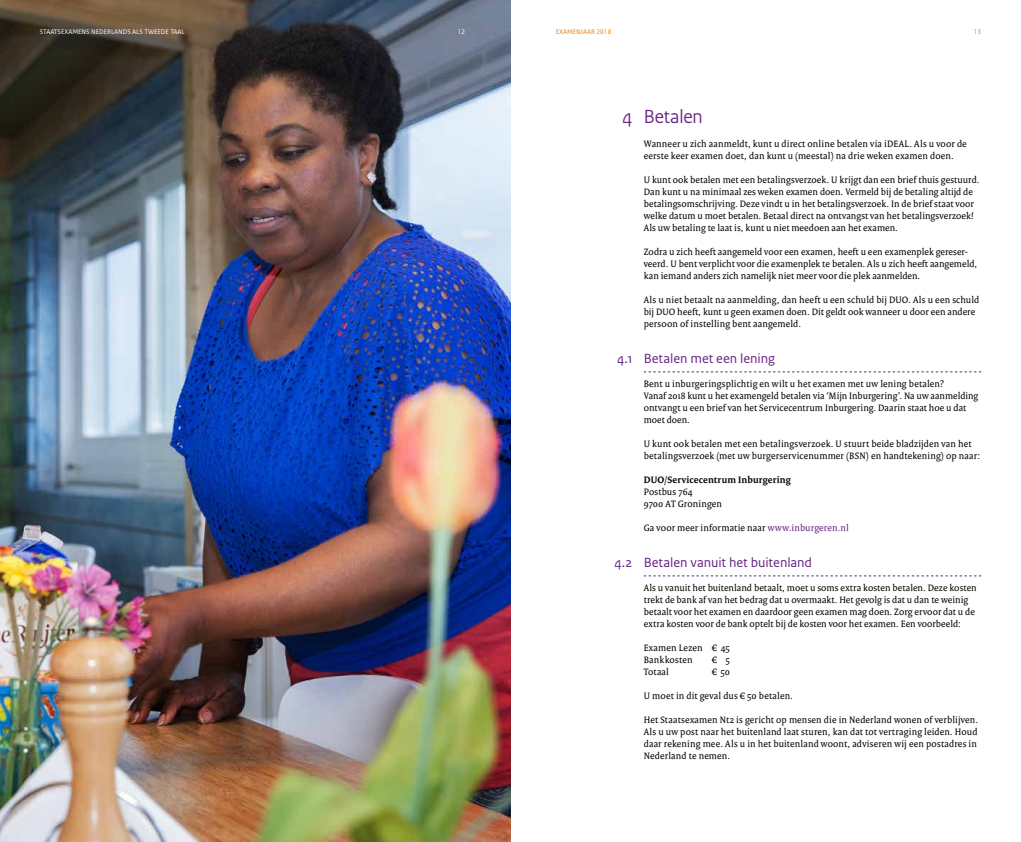
<style>
.page{position:relative;width:1021px;height:842px;background:#fff}
.page>*{position:absolute;margin:0;border:0;box-sizing:border-box;transform-origin:0 0}
.t1{font:20px "Rijksoverheid Sans Heading";letter-spacing:-.005em;color:#662383}
.t2{font:14px "Rijksoverheid Sans Text";letter-spacing:-.005em;color:#662383}
.t3{font:10px/12px "Rijksoverheid Serif";letter-spacing:.01em;color:#000}
.t4{font:700 10px "Rijksoverheid Serif";letter-spacing:.015em;color:#000}
.t5{font:7px "Rijksoverheid Sans Text";color:#fff}
.t6{font:7px "Rijksoverheid Sans Text";color:#f08100}
.s1{color:#662383}
</style>
<div class="page">
<img style="left:0;top:0;width:510px;height:842px">
<svg style="left:643px;top:372px;width:338px;height:1px"></svg>
<svg style="left:643px;top:576px;width:338px;height:1px"></svg>
<p class="t5" style="left:40px;top:28px;width:146px">STAATSEXAMENS NEDERLANDS ALS TWEEDE TAAL</p>
<p class="t5" style="left:457px;top:28px;width:9px">12</p>
<p class="t6" style="left:556px;top:28px;width:57px">EXAMENJAAR 2018</p>
<p class="t6" style="left:973px;top:28px;width:9px">13</p>
<h1 class="t1" style="left:622px;top:105px;width:82px">4 Betalen</h1>
<p class="t3" style="left:643px;top:138px;width:324px">Wanneer u zich aanmeldt, kunt u direct online betalen via iDEAL. Als u voor de eerste keer examen doet, dan kunt u (meestal) na drie weken examen doen.</p>
<p class="t3" style="left:643px;top:174px;width:337px">U kunt ook betalen met een betalingsverzoek. U krijgt dan een brief thuis gestuurd.<br>Dan kunt u na minimaal zes weken examen doen. Vermeld bij de betaling altijd de betalingsomschrijving. Deze vindt u in het betalingsverzoek. In de brief staat voor welke datum u moet betalen. Betaal direct na ontvangst van het betalingsverzoek!<br>Als uw betaling te laat is, kunt u niet meedoen aan het examen.</p>
<p class="t3" style="left:643px;top:246px;width:335px">Zodra u zich heeft aangemeld voor een examen, heeft u een examenplek gereser&shy;veerd. U bent verplicht voor die examenplek te betalen. Als u zich heeft aangemeld, kan iemand anders zich namelijk niet meer voor die plek aanmelden.</p>
<p class="t3" style="left:643px;top:294px;width:337px">Als u niet betaalt na aanmelding, dan heeft u een schuld bij DUO. Als u een schuld bij DUO heeft, kunt u geen examen doen. Dit geldt ook wanneer u door een andere persoon of instelling bent aangemeld.</p>
<h2 class="t2" style="left:617px;top:350px;width:159px">4.1 Betalen met een lening</h2>
<p class="t3" style="left:643px;top:378px;width:336px">Bent u inburgeringsplichtig en wilt u het examen met uw lening betalen?<br>Vanaf 2018 kunt u het examengeld betalen via ‘Mijn Inburgering’. Na uw aanmelding ontvangt u een brief van het Servicecentrum Inburgering. Daarin staat hoe u dat moet doen.</p>
<p class="t3" style="left:643px;top:438px;width:338px">U kunt ook betalen met een betalingsverzoek. U stuurt beide bladzijden van het betalingsverzoek (met uw burgerservicenummer (BSN) en handtekening) op naar:</p>
<p class="t4" style="left:643px;top:474px;width:148px">DUO/Servicecentrum Inburgering</p>
<p class="t3" style="left:643px;top:486px;width:80px">Postbus 764<br>9700 AT Groningen</p>
<p class="t3" style="left:643px;top:522px;width:206px">Ga voor meer informatie naar <span class="s1">www.inburgeren.nl</span></p>
<h2 class="t2" style="left:614px;top:554px;width:199px">4.2 Betalen vanuit het buitenland</h2>
<p class="t3" style="left:643px;top:582px;width:334px">Als u vanuit het buitenland betaalt, moet u soms extra kosten betalen. Deze kosten trekt de bank af van het bedrag dat u overmaakt. Het gevolg is dat u dan te weinig betaalt voor het examen en daardoor geen examen mag doen. Zorg ervoor dat u de extra kosten voor de bank optelt bij de kosten voor het examen. Een voorbeeld:</p>
<p class="t3" style="left:643px;top:642px;width:88px">Examen Lezen € 45<br>Bankkosten</p>
<p class="t3" style="left:712px;top:654px;width:19px">€ 5</p>
<p class="t3" style="left:643px;top:666px;width:27px">Totaal</p>
<p class="t3" style="left:712px;top:666px;width:20px">€ 50</p>
<p class="t3" style="left:643px;top:690px;width:151px">U moet in dit geval dus € 50 betalen.</p>
<p class="t3" style="left:643px;top:714px;width:336px;text-align:justify">Het Staatsexamen Nt2 is gericht op mensen die in Nederland wonen of verblijven.<br>Als u uw post naar het buitenland laat sturen, kan dat tot vertraging leiden. Houd daar rekening mee. Als u in het buitenland woont, adviseren wij een postadres in Nederland te nemen.</p>
</div>
